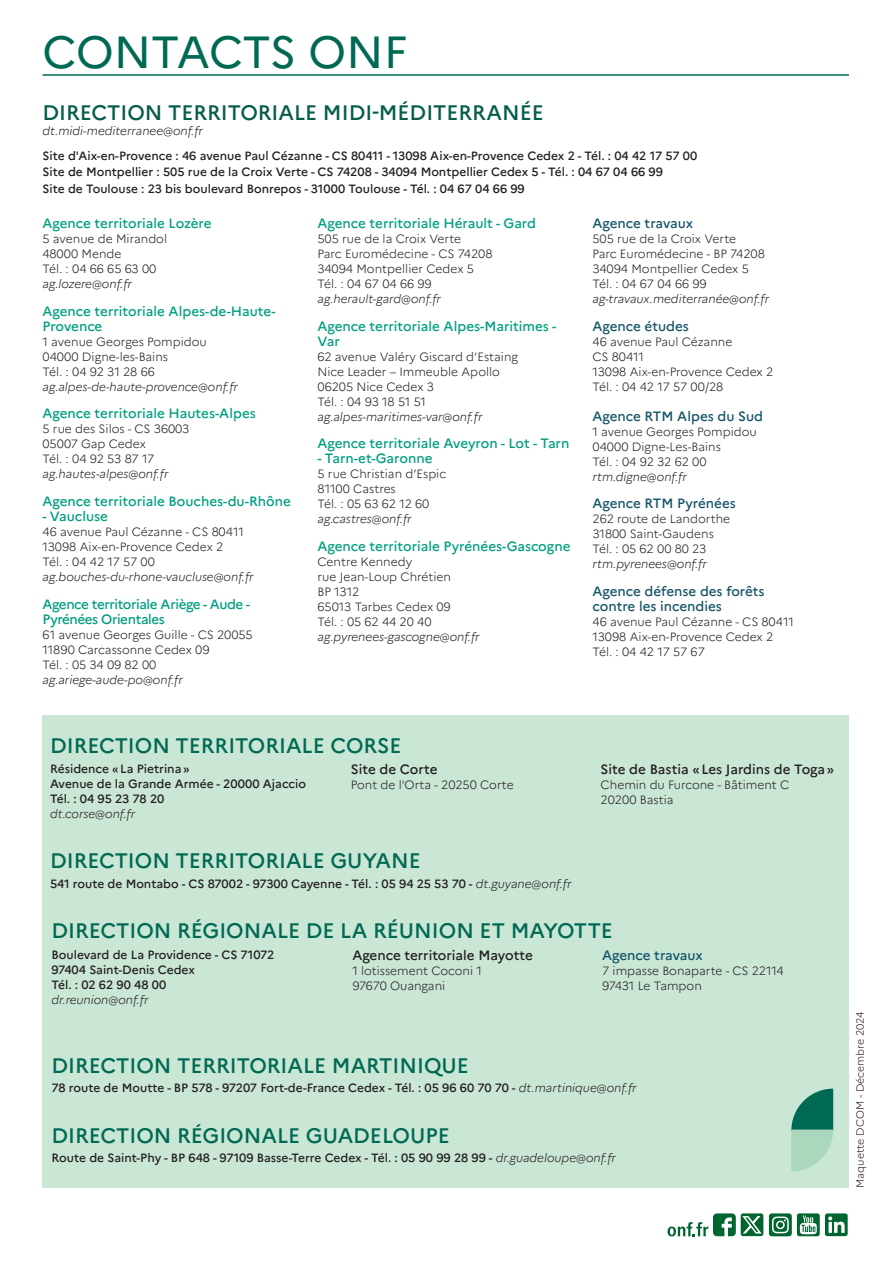
<style>
.page{position:relative;width:893px;height:1263px;background:#fff}
.page>*{position:absolute;margin:0;border:0;box-sizing:border-box;transform-origin:0 0}
.t1{font:45px "Marianne";letter-spacing:-.01em;color:#006954}
.t2{font:500 21px "Marianne";color:#006954}
.t3{font:500 21px "Marianne";color:#065c4d}
.t4{font:500 13.5px/15px "Marianne";color:#009f80}
.t5{font:500 13.5px/15px "Marianne";color:#155568}
.t6{font:500 13.5px "Marianne";color:#231f20}
.t7{font:500 13.5px/15px "Marianne";letter-spacing:-.03em;color:#009f80}
.t8{font:300 12px/15px "Marianne";color:#231f20}
.t9{font:500 12px/15px "Marianne";color:#231f20}
.t10{font:italic 300 12px "Marianne";color:#231f20}
.t11{font:300 10.5px "Marianne";color:#231f20}
.s1{font-weight:300;font-style:italic}
</style>
<div class="page">
<div style="left:43px;top:715px;width:806px;height:472px;background:#cae6d5"></div>
<hr style="left:43px;top:74px;width:806px;height:2px;background:#006954">
<svg style="left:791px;top:1089px;width:42px;height:82px"></svg>
<svg style="left:769px;top:1213px;width:79px;height:23px"></svg>
<svg style="left:668px;top:1213px;width:95px;height:23px"></svg>
<h1 class="t1" style="left:43px;top:25px;width:366px">CONTACTS ONF</h1>
<h2 class="t3" style="left:43px;top:100px;width:503px">DIRECTION TERRITORIALE MIDI-MÉDITERRANÉE</h2>
<p class="t10" style="left:43px;top:123px;width:162px">dt.midi-mediterranee@onf.fr</p>
<p class="t9" style="left:43px;top:147px;width:656px;line-height:16.5px">Site d'Aix-en-Provence : 46 avenue Paul Cézanne - CS 80411 - 13098 Aix-en-Provence Cedex 2 - Tél. : 04 42 17 57 00<br>Site de Montpellier : 505 rue de la Croix Verte - CS 74208 - 34094 Montpellier Cedex 5 - Tél. : 04 67 04 66 99<br>Site de Toulouse : 23 bis boulevard Bonrepos - 31000 Toulouse - Tél. : 04 67 04 66 99</p>
<p class="t4" style="left:43px;top:216px;width:171px">Agence territoriale Lozère</p>
<p class="t8" style="left:43px;top:231px;width:126px">5 avenue de Mirandol<br>48000 Mende<br>Tél. : 04 66 65 63 00</p>
<p class="t10" style="left:43px;top:276px;width:91px">ag.lozere@onf.fr</p>
<p class="t4" style="left:43px;top:303px;width:235px">Agence territoriale Alpes-de-Haute-<br>Provence</p>
<p class="t8" style="left:43px;top:334px;width:166px">1 avenue Georges Pompidou<br>04000 Digne-les-Bains<br>Tél. : 04 92 31 28 66</p>
<p class="t10" style="left:43px;top:379px;width:197px">ag.alpes-de-haute-provence@onf.fr</p>
<p class="t4" style="left:43px;top:406px;width:215px">Agence territoriale Hautes-Alpes</p>
<p class="t8" style="left:43px;top:422px;width:148px">5 rue des Silos - CS 36003<br>05007 Gap Cedex<br>Tél. : 04 92 53 87 17</p>
<p class="t10" style="left:43px;top:467px;width:128px">ag.hautes-alpes@onf.fr</p>
<p class="t4" style="left:43px;top:494px;width:250px">Agence territoriale Bouches-du-Rhône</p>
<p class="t4" style="left:43px;top:509px;width:67px">- Vaucluse</p>
<p class="t8" style="left:43px;top:524px;width:203px">46 avenue Paul Cézanne - CS 80411<br>13098 Aix-en-Provence Cedex 2<br>Tél. : 04 42 17 57 00</p>
<p class="t10" style="left:43px;top:570px;width:213px">ag.bouches-du-rhone-vaucluse@onf.fr</p>
<p class="t7" style="left:43px;top:597px;width:209px">Agence territoriale Ariège - Aude -<br>Pyrénées Orientales</p>
<p class="t8" style="left:43px;top:627px;width:212px">61 avenue Georges Guille - CS 20055<br>11890 Carcassonne Cedex 09<br>Tél. : 05 34 09 82 00</p>
<p class="t10" style="left:43px;top:672px;width:142px">ag.ariege-aude-po@onf.fr</p>
<p class="t4" style="left:317px;top:216px;width:220px">Agence territoriale Hérault - Gard</p>
<p class="t8" style="left:317px;top:231px;width:177px">505 rue de la Croix Verte<br>Parc Euromédecine - CS 74208<br>34094 Montpellier Cedex 5<br>Tél. : 04 67 04 66 99</p>
<p class="t10" style="left:317px;top:291px;width:125px">ag.herault-gard@onf.fr</p>
<p class="t4" style="left:317px;top:318px;width:240px">Agence territoriale Alpes-Maritimes -<br>Var</p>
<p class="t8" style="left:317px;top:349px;width:202px">62 avenue Valéry Giscard d’Estaing<br>Nice Leader – Immeuble Apollo<br>06205 Nice Cedex 3<br>Tél. : 04 93 18 51 51</p>
<p class="t10" style="left:317px;top:409px;width:167px">ag.alpes-maritimes-var@onf.fr</p>
<p class="t4" style="left:317px;top:436px;width:253px">Agence territoriale Aveyron - Lot - Tarn</p>
<p class="t4" style="left:317px;top:451px;width:117px">- Tarn-et-Garonne</p>
<p class="t8" style="left:317px;top:467px;width:130px">5 rue Christian d’Espic<br>81100 Castres<br>Tél. : 05 63 62 12 60</p>
<p class="t10" style="left:317px;top:512px;width:96px">ag.castres@onf.fr</p>
<p class="t4" style="left:317px;top:539px;width:255px">Agence territoriale Pyrénées-Gascogne</p>
<p class="t8" style="left:317px;top:554px;width:135px">Centre Kennedy<br>rue Jean-Loup Chrétien<br>BP 1312<br>65013 Tarbes Cedex 09<br>Tél. : 05 62 44 20 40</p>
<p class="t10" style="left:317px;top:630px;width:164px">ag.pyrenees-gascogne@onf.fr</p>
<p class="t5" style="left:592px;top:216px;width:102px">Agence travaux</p>
<p class="t8" style="left:592px;top:231px;width:174px">505 rue de la Croix Verte<br>Parc Euromédecine - BP 74208<br>34094 Montpellier Cedex 5<br>Tél. : 04 67 04 66 99</p>
<p class="t10" style="left:592px;top:291px;width:178px">ag-travaux.mediterranée@onf.fr</p>
<p class="t5" style="left:592px;top:318px;width:98px">Agence études</p>
<p class="t8" style="left:592px;top:334px;width:182px">46 avenue Paul Cézanne<br>CS 80411<br>13098 Aix-en-Provence Cedex 2<br>Tél. : 04 42 17 57 00/28</p>
<p class="t5" style="left:592px;top:408px;width:172px">Agence RTM Alpes du Sud</p>
<p class="t8" style="left:592px;top:424px;width:166px">1 avenue Georges Pompidou<br>04000 Digne-Les-Bains<br>Tél. : 04 92 32 62 00</p>
<p class="t10" style="left:592px;top:469px;width:96px">rtm.digne@onf.fr</p>
<p class="t5" style="left:592px;top:496px;width:145px">Agence RTM Pyrénées</p>
<p class="t8" style="left:592px;top:512px;width:139px">262 route de Landorthe<br>31800 Saint-Gaudens<br>Tél. : 05 62 00 80 23</p>
<p class="t10" style="left:592px;top:557px;width:116px">rtm.pyrenees@onf.fr</p>
<p class="t5" style="left:592px;top:584px;width:174px">Agence défense des forêts contre les incendies</p>
<p class="t8" style="left:592px;top:614px;width:203px">46 avenue Paul Cézanne - CS 80411<br>13098 Aix-en-Provence Cedex 2<br>Tél. : 04 42 17 57 67</p>
<h2 class="t2" style="left:50px;top:732px;width:353px">DIRECTION TERRITORIALE CORSE</h2>
<p class="t9" style="left:50px;top:761px;width:257px">Résidence «La Pietrina»<br>Avenue de la Grande Armée - 20000 Ajaccio<br>Tél. : 04 95 23 78 20</p>
<p class="t10" style="left:50px;top:807px;width:87px">dt.corse@onf.fr</p>
<p class="t6" style="left:351px;top:761px;width:88px">Site de Corte</p>
<p class="t8" style="left:351px;top:778px;width:164px">Pont de l’Orta - 20250 Corte</p>
<h2 class="t2" style="left:50px;top:848px;width:372px">DIRECTION TERRITORIALE GUYANE</h2>
<p class="t9" style="left:50px;top:876px;width:523px">541 route de Montabo - CS 87002 - 97300 Cayenne - Tél. : 05 94 25 53 70 - <span class="s1">dt.guyane@onf.fr</span></p>
<p class="t6" style="left:601px;top:761px;width:235px">Site de Bastia «Les Jardins de Toga»</p>
<p class="t8" style="left:601px;top:778px;width:190px">Chemin du Furcone - Bâtiment C<br>20200 Bastia</p>
<h2 class="t2" style="left:52px;top:918px;width:563px">DIRECTION RÉGIONALE DE LA RÉUNION ET MAYOTTE</h2>
<p class="t9" style="left:52px;top:947px;width:224px">Boulevard de La Providence - CS 71072<br>97404 Saint-Denis Cedex<br>Tél. : 02 62 90 48 00</p>
<p class="t10" style="left:52px;top:992px;width:99px">dr.reunion@onf.fr</p>
<p class="t6" style="left:352px;top:947px;width:182px">Agence territoriale Mayotte</p>
<p class="t8" style="left:352px;top:963px;width:131px">1 lotissement Coconi 1<br>97670 Ouangani</p>
<p class="t5" style="left:602px;top:948px;width:102px">Agence travaux</p>
<p class="t8" style="left:602px;top:963px;width:183px">7 impasse Bonaparte - CS 22114<br>97431 Le Tampon</p>
<h2 class="t2" style="left:52px;top:1052px;width:419px">DIRECTION TERRITORIALE MARTINIQUE</h2>
<p class="t9" style="left:52px;top:1080px;width:587px">78 route de Moutte - BP 578 - 97207 Fort-de-France Cedex - Tél. : 05 96 60 70 70 - <span class="s1">dt.martinique@onf.fr</span></p>
<h2 class="t2" style="left:52px;top:1122px;width:400px">DIRECTION RÉGIONALE GUADELOUPE</h2>
<p class="t9" style="left:52px;top:1150px;width:566px">Route de Saint-Phy - BP 648 - 97109 Basse-Terre Cedex - Tél. : 05 90 99 28 99 - <span class="s1">dr.guadeloupe@onf.fr</span></p>
<p class="t11" style="left:854px;top:1188px;width:178px;rotate:-90deg">Maquette DCOM - Décembre 2024</p>
</div>
